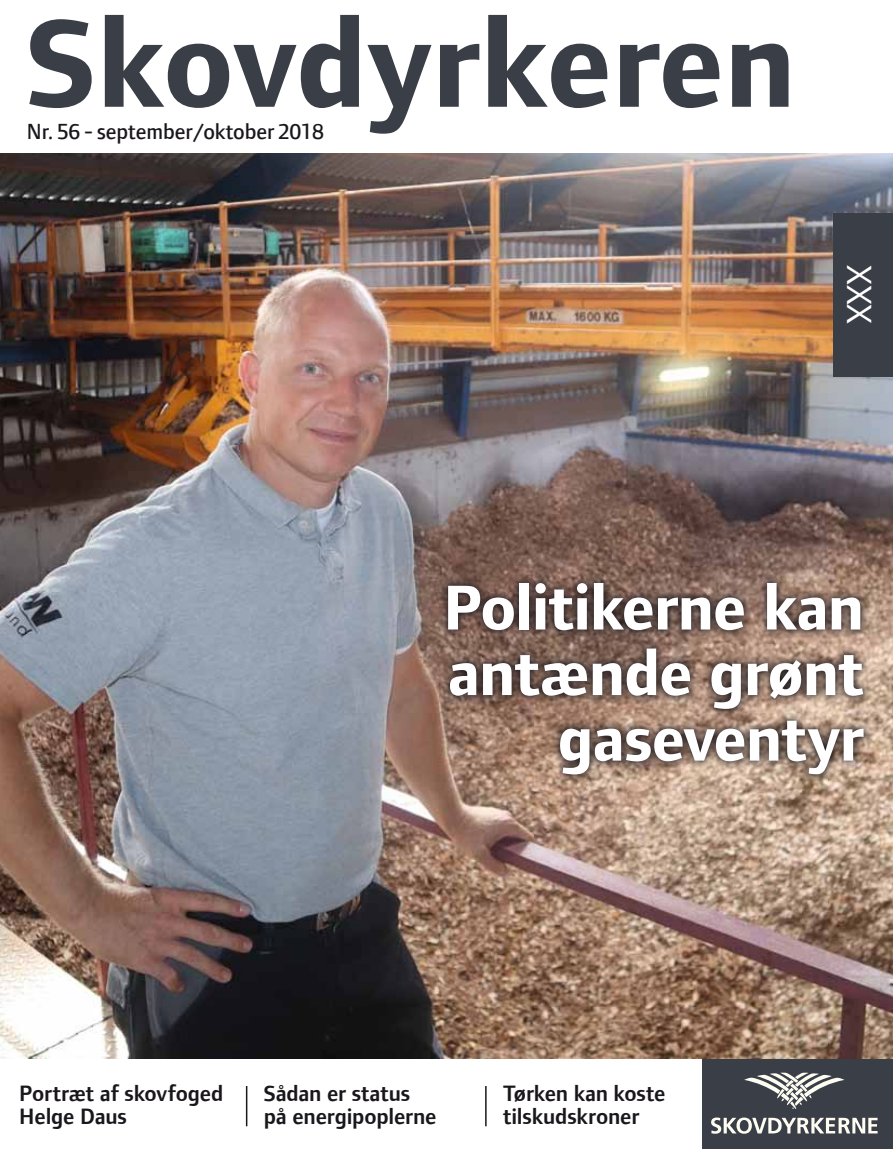
<style>
.page{position:relative;width:893px;height:1149px;background:#fff}
.page>*{position:absolute;margin:0;border:0;box-sizing:border-box;transform-origin:0 0}
.t1{font:700 65.55px/65.6px "Foundry Form Sans";letter-spacing:-.015em;color:#fff;text-align:right}
.t2{font:36px "Foundry Form Sans";color:#fff}
.t3{font:600 22.8px/22.5px "Foundry Form Sans";letter-spacing:-.005em;color:#1a171c}
.t4{font:500 22.5px "Foundry Form Sans";color:#1a171c}
</style>
<div class="page">
<div style="left:702px;top:1039px;width:191px;height:109px;background:#3a3e47"></div>
<img style="left:0;top:153px;width:893px;height:904px">
<svg style="left:29px;top:15px;width:759px;height:119px"></svg>
<div style="left:833px;top:213px;width:60px;height:163px;background:#3a3e47"></div>
<hr style="left:246px;top:1085px;width:1px;height:40px;background:#1a171c">
<hr style="left:485px;top:1085px;width:2px;height:40px;background:#1a171c">
<svg style="left:439px;top:573px;width:434px;height:210px;background:#7a6359"></svg>
<svg style="left:744px;top:1072px;width:100px;height:36px"></svg>
<svg style="left:711px;top:1117px;width:167px;height:16px"></svg>
<p class="t4" style="left:27px;top:119px;width:298px">Nr. 56 - september/oktober 2018</p>
<h2 class="t2" style="left:879px;top:265px;width:61px;rotate:90deg">xxx</h2>
<h1 class="t1" style="left:443px;top:574px;width:422px">Politikerne kan antænde grønt gaseventyr</h1>
<p class="t3" style="left:19px;top:1081px;width:206px">Portræt af skovfoged<br>Helge Daus</p>
<p class="t3" style="left:264px;top:1081px;width:174px">Sådan er status på energipoplerne</p>
<p class="t3" style="left:503px;top:1081px;width:164px">Tørken kan koste tilskudskroner</p>
</div>
